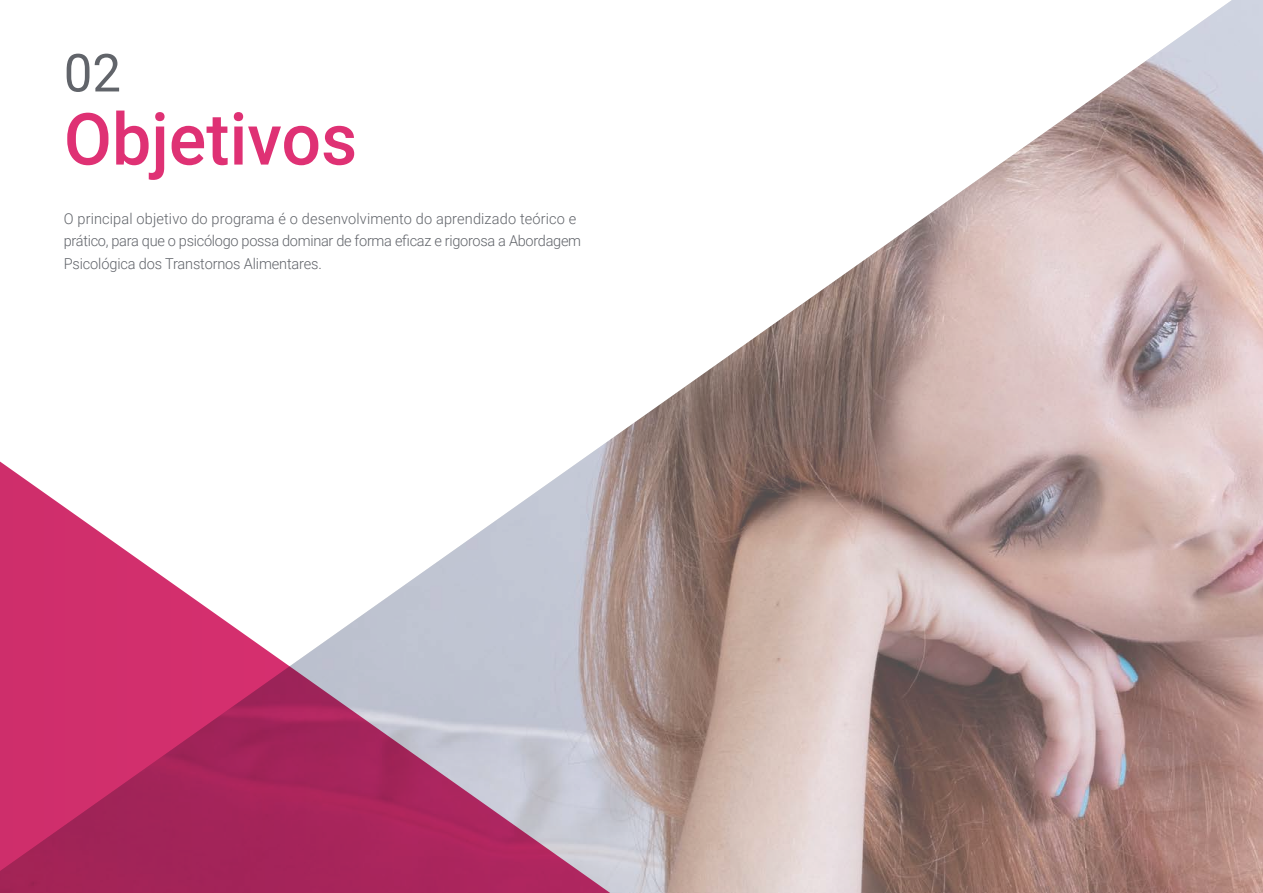
<style>
.page{position:relative;width:1263px;height:893px;background:#fff}
.page>*{position:absolute;margin:0;border:0;box-sizing:border-box;transform-origin:0 0}
.t1{font:500 72px "Roboto";color:#df3174}
.t2{font:52.5px "Roboto";color:#61646a}
.t3{font:300 15px/22.5px "Roboto";letter-spacing:-.01em;color:#61646a}
</style>
<div class="page">
<img style="left:601px;top:0;width:662px;height:893px">
<svg style="left:0;top:446px;width:640px;height:447px"></svg>
<h2 class="t2" style="left:64px;top:36px;width:59px">02</h2>
<h1 class="t1" style="left:64px;top:89px;width:295px">Objetivos</h1>
<p class="t3" style="left:64px;top:207px;width:519px">O principal objetivo do programa é o desenvolvimento do aprendizado teórico e prático, para que o psicólogo possa dominar de forma eficaz e rigorosa a Abordagem<br>Psicológica dos Transtornos Alimentares.</p>
</div>
